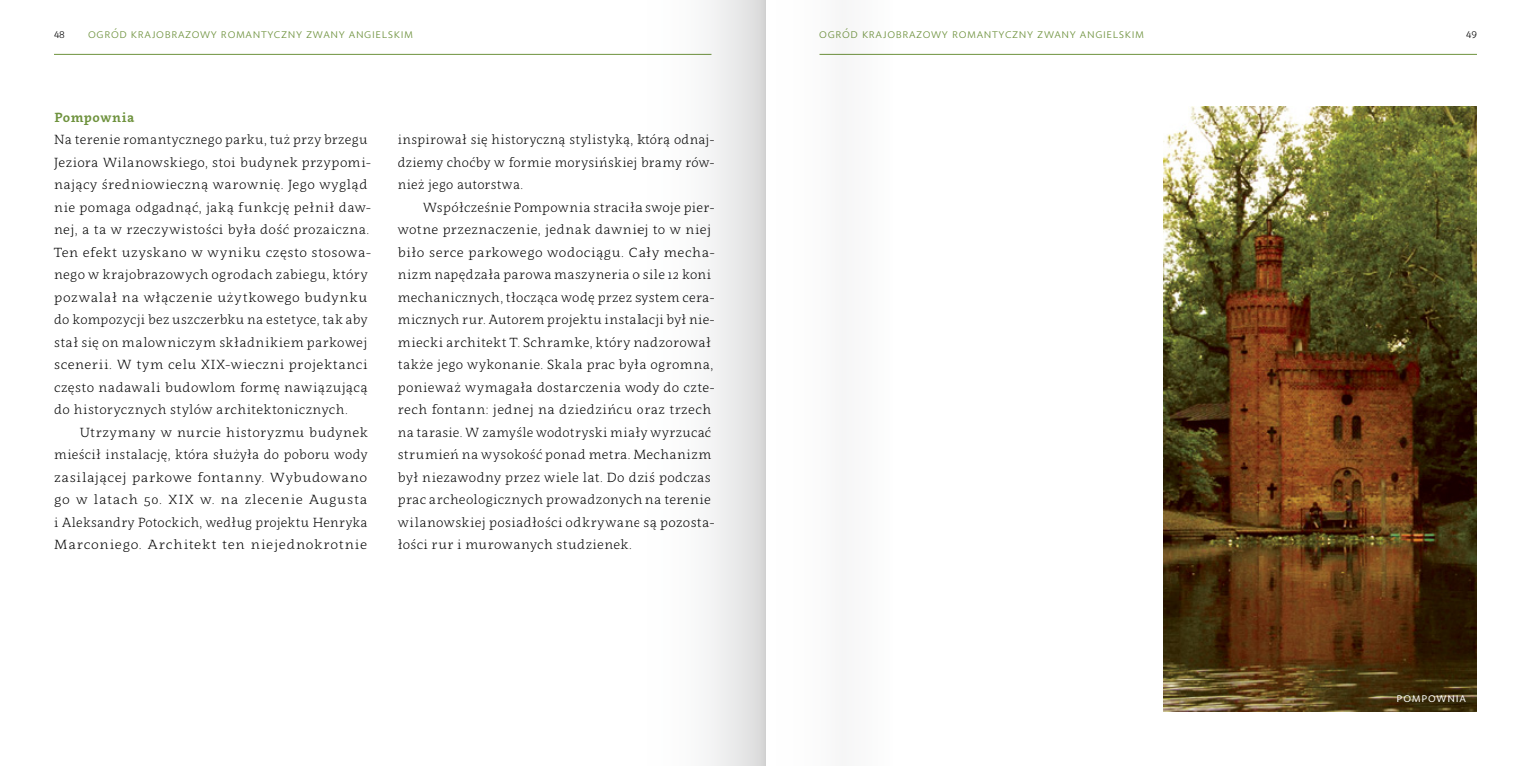
<style>
.page{position:relative;width:1531px;height:766px;background:#fff}
.page>*{position:absolute;margin:0;border:0;box-sizing:border-box;transform-origin:0 0}
.t1{font:300 13.2px/22.5px "Clavo";letter-spacing:.03em;color:#000}
.t2{font:300 13.2px/22.5px "Clavo";letter-spacing:.03em;color:#000;text-align:justify;scale:.96 1}
.t3{font:700 13.2px "Clavo";letter-spacing:.035em;color:#6e923d}
.t4{font:300 12px "Lelum Sans";letter-spacing:.05em;color:#6e923d}
.t5{font:12px "Lelum Sans";letter-spacing:.065em;color:#fff}
.t6{font:300 12px "Lelum Sans";color:#000}
</style>
<div class="page">
<hr style="left:54px;top:54px;width:657px;height:1px;background:#6e923d">
<hr style="left:819px;top:54px;width:658px;height:1px;background:#6e923d">
<img style="left:1163px;top:106px;width:314px;height:605px">
<div style="left:1389px;top:687px;width:83px;height:22px;background:#000;opacity:.5"></div>
<div style="left:639px;top:0;width:126px;height:765px;background:linear-gradient(to right,#fff,#e0e0e1)"></div>
<div style="left:766px;top:0;width:126px;height:765px;background:#fbfbfb"></div>
<p class="t6" style="left:54px;top:25px;width:12px">48</p>
<p class="t4" style="left:88px;top:25px;width:326px">Ogród krajobrazowy romantyczny zwany angielskim</p>
<p class="t4" style="left:819px;top:25px;width:326px">Ogród krajobrazowy romantyczny zwany angielskim</p>
<p class="t6" style="left:1466px;top:25px;width:12px">49</p>
<p class="t3" style="left:55px;top:107px;width:81px">Pompownia</p>
<p class="t1" style="left:54px;top:128px;width:319px">Na terenie romantycznego parku, tuż przy brzegu Jeziora Wilanowskiego, stoi budynek przypomi&shy;nający średniowieczną warownię. Jego wygląd nie pomaga odgadnąć, jaką funkcję pełnił daw&shy;nej, a ta w rzeczywistości była dość prozaiczna.<br>Ten efekt uzyskano w wyniku często stosowa&shy;nego w krajobrazowych ogrodach zabiegu, który pozwalał na włączenie użytkowego budynku do kompozycji bez uszczerbku na estetyce, tak aby stał się on malowniczym składnikiem parkowej scenerii. W tym celu XIX-wieczni projektanci często nadawali budowlom formę nawiązującą do historycznych stylów architektonicznych.</p>
<p class="t1" style="left:54px;top:420px;width:315px;text-align:justify;text-indent:26px">Utrzymany w nurcie historyzmu budynek mieścił instalację, która służyła do poboru wody zasilającej parkowe fontanny. Wybudowano go w latach 50. XIX w. na zlecenie Augusta i Aleksandry Potockich, według projektu Henryka Marconiego. Architekt ten niejednokrotnie</p>
<p class="t2" style="left:398px;top:128px;width:331px">inspirował się historyczną stylistyką, którą odnaj&shy;dziemy choćby w formie morysińskiej bramy rów&shy;nież jego autorstwa.</p>
<p class="t1" style="left:398px;top:195px;width:318px;text-indent:25px">Współcześnie Pompownia straciła swoje pier&shy;wotne przeznaczenie, jednak dawniej to w niej biło serce parkowego wodociągu. Cały mecha&shy;nizm napędzała parowa maszyneria o sile 12 koni mechanicznych, tłocząca wodę przez system cera&shy;micznych rur. Autorem projektu instalacji był nie&shy;miecki architekt T. Schramke, który nadzorował także jego wykonanie. Skala prac była ogromna, ponieważ wymagała dostarczenia wody do czte&shy;rech fontann: jednej na dziedzińcu oraz trzech na tarasie. W zamyśle wodotryski miały wyrzucać strumień na wysokość ponad metra. Mechanizm był niezawodny przez wiele lat. Do dziś podczas prac archeologicznych prowadzonych na terenie wilanowskiej posiadłości odkrywane są pozosta&shy;łości rur i murowanych studzienek.</p>
<p class="t5" style="left:1396px;top:689px;width:71px">pompownia</p>
</div>
